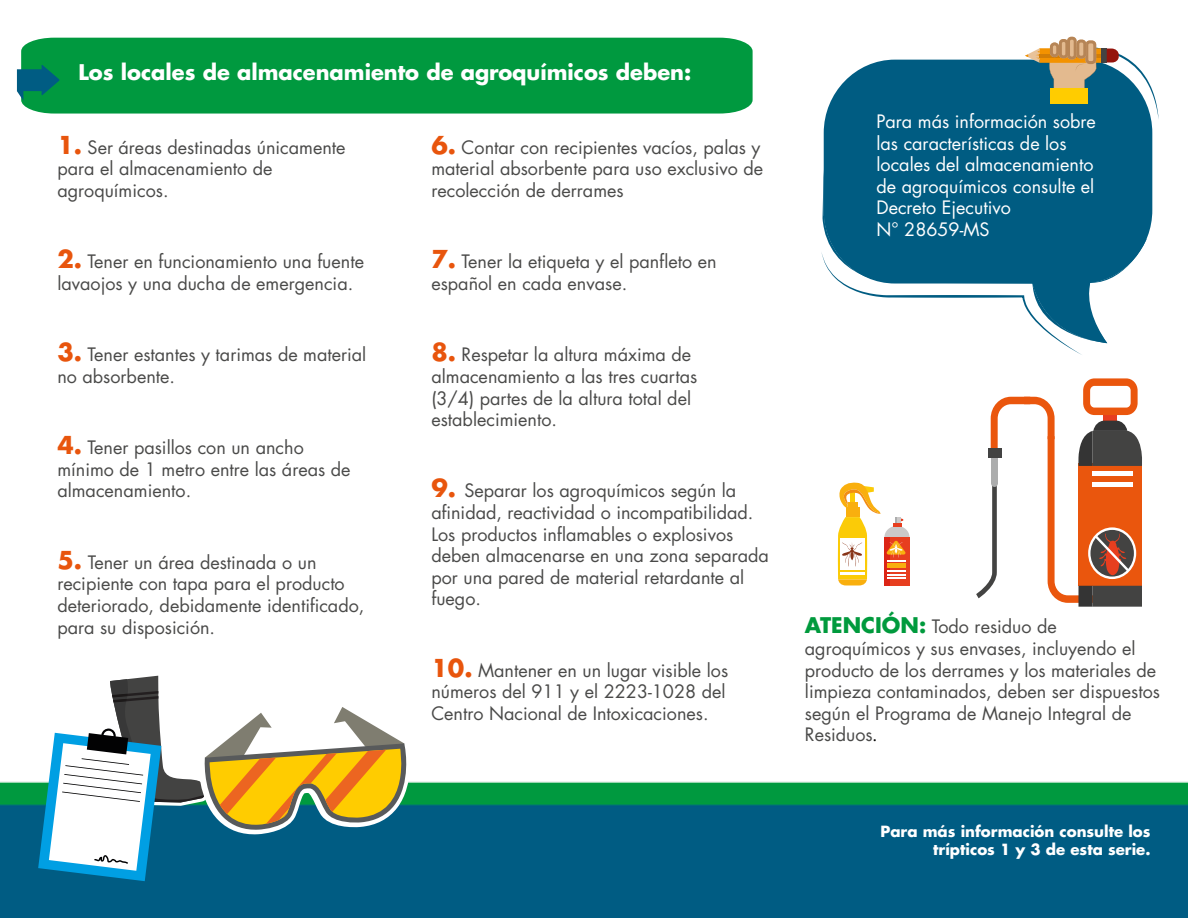
<style>
.page{position:relative;width:1188px;height:918px;background:#fff}
.page>*{position:absolute;margin:0;border:0;box-sizing:border-box;transform-origin:0 0}
.t1{font:700 21px "Futura LT";color:#fff}
.t2{font:18px/21.6px "Futura LT";color:#4a4a49}
.t3{font:18px/21.6px "Futura LT";color:#fff}
.t4{font:700 15px/18px "Futura LT";color:#fff;text-align:right}
.s1{font-weight:700;font-size:24px;color:#e8550d}
.s2{font-weight:700;font-size:21px;color:#009a3d}
.s3{font-family:"Minion Pro";color:#000}
</style>
<div class="page">
<img style="left:0;top:36px;width:1188px;height:882px">
<svg style="left:976px;top:378px;width:169px;height:229px"></svg>
<div style="left:884px;top:526px;width:26px;height:23px;background:#cbc9c9;border-radius:50%"></div>
<div style="left:884px;top:537px;width:26px;height:48px;background:#e73e1f"></div>
<svg style="left:838px;top:482px;width:68px;height:103px"></svg>
<div style="left:21px;top:38px;width:732px;height:76px;background:#00993f"></div>
<svg style="left:17px;top:65px;width:43px;height:36px;background:#077a6a"></svg>
<div style="left:824px;top:60px;width:328px;height:283px;background:#005c82"></div>
<svg style="left:821px;top:251px;width:262px;height:104px"></svg>
<svg style="left:823px;top:168px;width:324px;height:175px;background:#247393"></svg>
<svg style="left:824px;top:172px;width:322px;height:171px;fill:#005c82"></svg>
<div style="left:1050px;top:43px;width:9px;height:14px;background:#e3ba8f;border-radius:4px"></div>
<div style="left:1050px;top:42px;width:9px;height:15px;border:3px solid #b68556;border-radius:3px"></div>
<div style="left:1059px;top:39px;width:9px;height:19px;background:#e3ba8f;border-radius:4px"></div>
<div style="left:1059px;top:39px;width:9px;height:19px;border:3px solid #b68556;border-radius:3px"></div>
<div style="left:1067px;top:37px;width:10px;height:22px;background:#e3ba8f;border-radius:4px"></div>
<div style="left:1067px;top:37px;width:10px;height:23px;border:3px solid #b68556;border-radius:3px"></div>
<div style="left:1085px;top:41px;width:11px;height:23px;background:#e3ba8f;border-radius:4px"></div>
<div style="left:1085px;top:40px;width:11px;height:24px;border:3px solid #b68556;border-radius:3px"></div>
<div style="left:1077px;top:40px;width:9px;height:19px;background:#e3ba8f;border-radius:4px"></div>
<div style="left:1076px;top:40px;width:10px;height:19px;border:3px solid #b68556;border-radius:3px"></div>
<svg style="left:1025px;top:47px;width:134px;height:73px"></svg>
<svg style="left:38px;top:672px;width:377px;height:209px"></svg>
<p class="t1" style="left:79px;top:58px;width:614px">Los locales de almacenamiento de agroquímicos deben:</p>
<p class="t2" style="left:57px;top:137px;width:290px"><span class="s1">1.</span> Ser áreas destinadas únicamente para el almacenamiento de agroquímicos.</p>
<p class="t2" style="left:57px;top:251px;width:308px"><span class="s1">2.</span> Tener en funcionamiento una fuente lavaojos y una ducha de emergencia.</p>
<p class="t2" style="left:57px;top:344px;width:311px"><span class="s1">3.</span> Tener estantes y tarimas de material no absorbente.</p>
<p class="t2" style="left:57px;top:437px;width:295px"><span class="s1">4.</span> Tener pasillos con un ancho mínimo de 1 metro entre las áreas de almacenamiento.</p>
<p class="t2" style="left:57px;top:552px;width:309px"><span class="s1">5.</span> Tener un área destinada o un recipiente con tapa para el producto deteriorado, debidamente identificado, para su disposición.</p>
<p class="t2" style="left:431px;top:137px;width:333px"><span class="s1">6.</span> Contar con recipientes vacíos, palas y material absorbente para uso exclusivo de recolección de derrames</p>
<p class="t2" style="left:431px;top:251px;width:287px"><span class="s1">7.</span> Tener la etiqueta y el panfleto en español en cada envase.</p>
<p class="t2" style="left:431px;top:344px;width:267px"><span class="s1">8.</span> Respetar la altura máxima de almacenamiento a las tres cuartas (3/4) partes de la altura total del establecimiento.</p>
<p class="t2" style="left:431px;top:480px;width:339px"><span class="s1">9.</span> Separar los agroquímicos según la afinidad, reactividad o incompatibilidad.<br>Los productos inflamables o explosivos deben almacenarse en una zona separada por una pared de material retardante al fuego.</p>
<p class="t2" style="left:431px;top:660px;width:298px"><span class="s1">10.</span> Mantener en un lugar visible los números del 911 y el 2223-1028 del<br>Centro Nacional de Intoxicaciones.</p>
<p class="t3" style="left:877px;top:111px;width:221px">Para más información sobre las características de los locales del almacenamiento de agroquímicos consulte el<br>Decreto Ejecutivo<br>N° 28659-MS</p>
<p class="t2" style="left:805px;top:616px;width:357px"><span class="s2">ATENCIÓN:</span> Todo residuo de agroquímicos y sus envases, incluyendo el producto de los derrames y los materiales de limpieza contaminados, deben ser dispuestos según el Programa de Manejo Integral de Residuos<span class="s3">.</span></p>
<p class="t4" style="left:880px;top:822px;width:272px">Para más información consulte los trípticos 1 y 3 de esta serie.</p>
</div>
